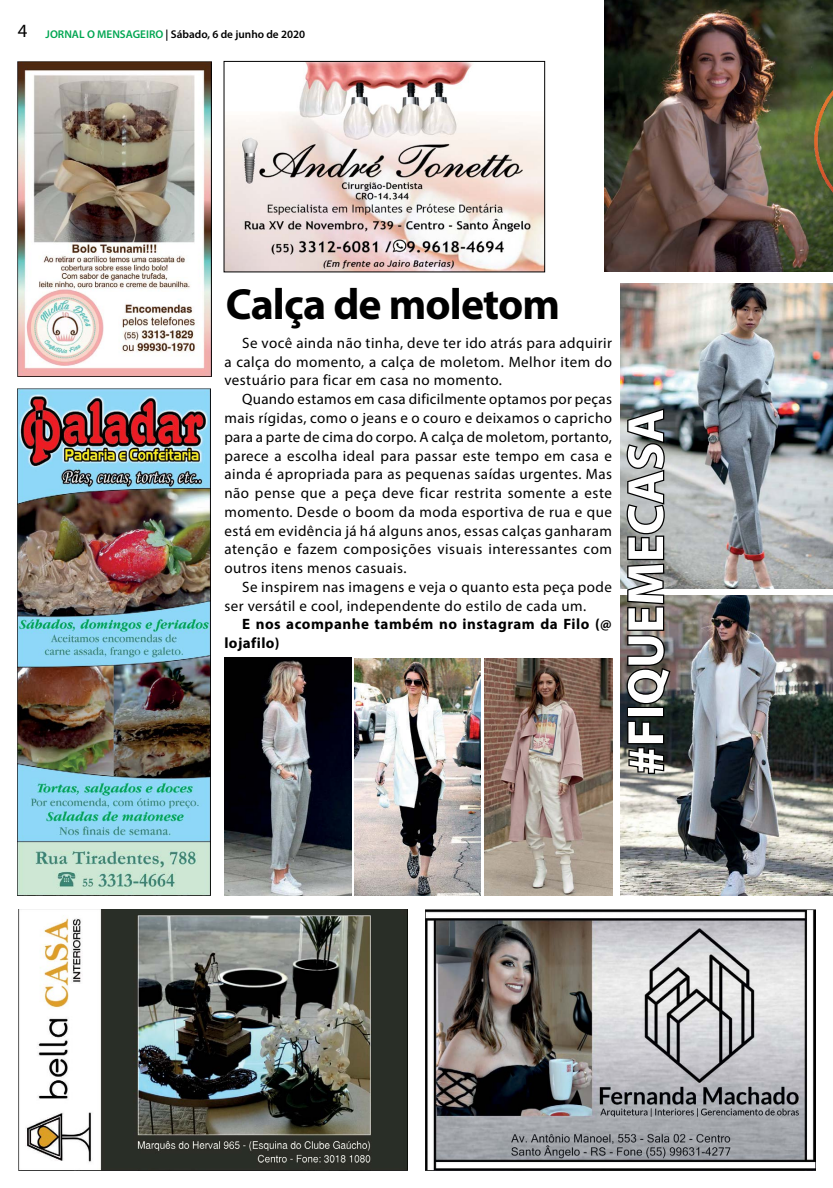
<style>
.page{position:relative;width:833px;height:1188px;background:#fff}
.page>*{position:absolute;margin:0;border:0;box-sizing:border-box;transform-origin:0 0}
.t1{font:700 51.25px "Myriad Pro";color:#fff}
.t2{font:700 43.75px "Myriad Pro";letter-spacing:-.02em;color:#000}
.t3{font:15px/18.8px "Myriad Pro";letter-spacing:.03em;color:#000;text-align:justify}
.t4{font:700 15px/18.8px "Myriad Pro";letter-spacing:.035em;color:#000}
.t5{font:600 11.25px "Myriad Pro";color:#000}
.s1{font-weight:400;font-size:18.75px}
.s2{color:#00a651}
</style>
<div class="page">
<img style="left:604px;top:0;width:229px;height:272px">
<img style="left:814px;top:59px;width:19px;height:164px">
<img style="left:19px;top:909px;width:389px;height:261px">
<img style="left:226px;top:63px;width:317px;height:207px">
<div style="left:224px;top:61px;width:321px;height:211px;border:1px solid #000"></div>
<img style="left:18px;top:388px;width:193px;height:507px">
<img style="left:425px;top:909px;width:390px;height:260px">
<img style="left:18px;top:61px;width:193px;height:316px">
<img style="left:620px;top:283px;width:213px;height:305px">
<img style="left:620px;top:595px;width:213px;height:300px">
<img style="left:484px;top:658px;width:128px;height:237px">
<img style="left:354px;top:658px;width:127px;height:237px">
<img style="left:225px;top:657px;width:126px;height:238px">
<svg style="left:626px;top:719px;width:40px;height:56px;background:#303331"></svg>
<div style="left:627px;top:706px;width:37px;height:11px;border:2px solid #000"></div>
<svg style="left:625px;top:406px;width:47px;height:299px;background:#696a69"></svg>
<p class="t5" style="left:18px;top:27px;width:289px"><span class="s1">4</span> <span class="s2">JORNAL O MENSAGEIRO</span> | Sábado, 6 de junho de 2020</p>
<h2 class="t2" style="left:226px;top:276px;width:336px">Calça de moletom</h2>
<p class="t3" style="left:224px;top:333px;width:389px;text-indent:18px">Se você ainda não tinha, deve ter ido atrás para adquirir a calça do momento, a calça de moletom. Melhor item do vestuário para ficar em casa no momento.</p>
<p class="t3" style="left:224px;top:389px;width:389px;text-indent:18px">Quando estamos em casa dificilmente optamos por peças mais rígidas, como o jeans e o couro e deixamos o capricho para a parte de cima do corpo. A calça de moletom, portanto, parece a escolha ideal para passar este tempo em casa e ainda é apropriada para as pequenas saídas urgentes. Mas não pense que a peça deve ficar restrita somente a este momento. Desde o boom da moda esportiva de rua e que está em evidência já há alguns anos, essas calças ganharam atenção e fazem composições visuais interessantes com outros itens menos casuais.</p>
<p class="t3" style="left:224px;top:577px;width:389px;text-indent:18px">Se inspirem nas imagens e veja o quanto esta peça pode ser versátil e cool, independente do estilo de cada um.</p>
<p class="t4" style="left:224px;top:614px;width:389px;text-indent:18px">E nos acompanhe também no instagram da Filo (@ lojafilo)</p>
<h1 class="t1" style="left:612px;top:774px;width:367px;rotate:-90deg">#FIQUEMECASA</h1>
</div>
